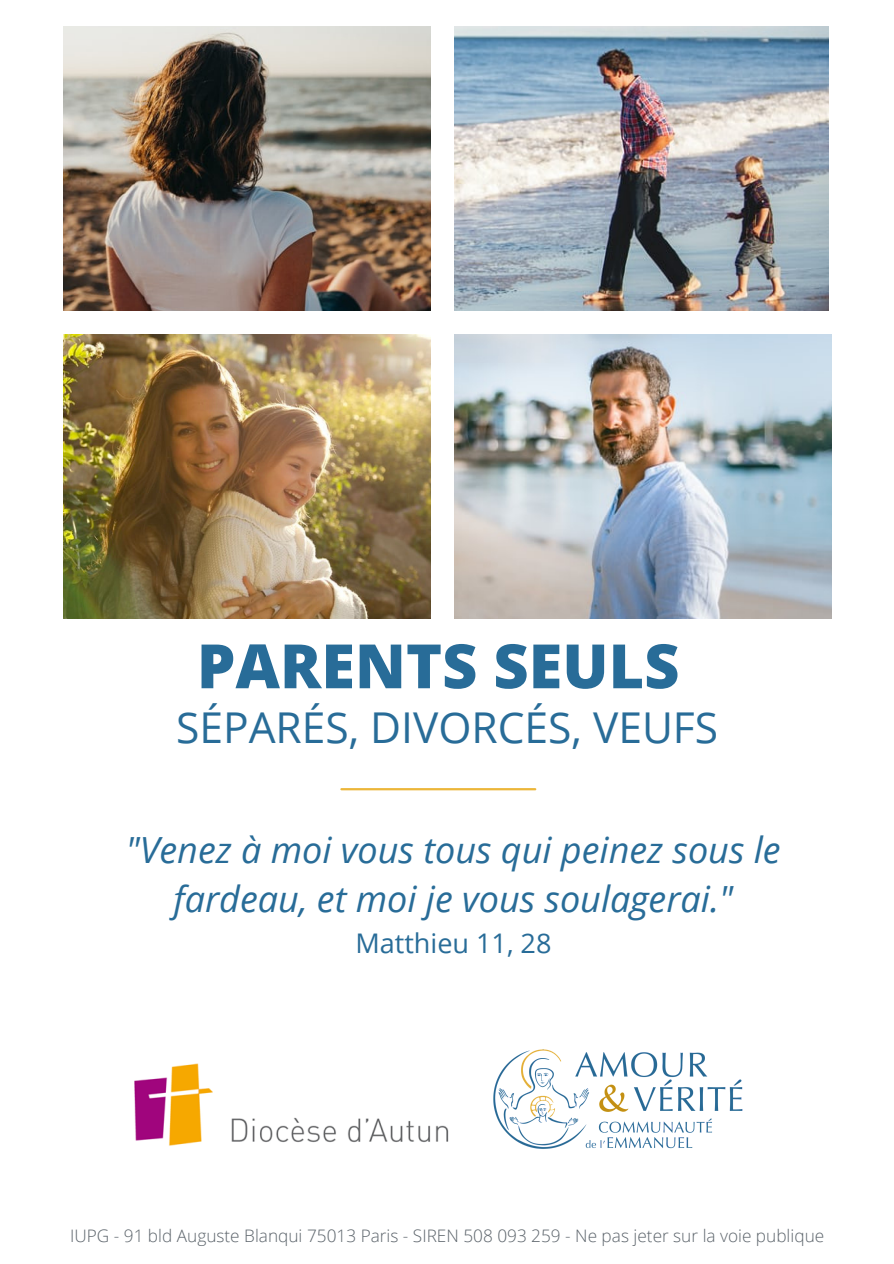
<style>
.page{position:relative;width:894px;height:1264px;background:#fff}
.page>*{position:absolute;margin:0;border:0;box-sizing:border-box;transform-origin:0 0}
.t1{font:800 61.2px "Open Sans";color:#286c98}
.t2{font:42.45px "Open Sans";color:#286c98}
.t3{font:italic 36px/49.5px "Open Sans";color:#286c98;text-align:center}
.t4{font:27px "Open Sans";color:#286c98}
.t5{font:300 17.25px "Open Sans";color:#5c646b}
</style>
<div class="page">
<img style="left:493px;top:1049px;width:250px;height:100px">
<img style="left:454px;top:334px;width:376px;height:284px">
<img style="left:454px;top:26px;width:374px;height:284px">
<img style="left:64px;top:334px;width:367px;height:284px">
<img style="left:64px;top:26px;width:367px;height:284px">
<img style="left:134px;top:1063px;width:315px;height:83px">
<hr style="left:341px;top:788px;width:194px;height:2px;background:#ecb639">
<p class="t1" style="left:197px;top:623px;width:484px">PARENTS SEULS</p>
<p class="t2" style="left:176px;top:697px;width:543px">SÉPARÉS, DIVORCÉS, VEUFS</p>
<p class="t3" style="left:126px;top:823px;width:656px">"Venez à moi vous tous qui peinez sous le fardeau, et moi je vous soulagerai."</p>
<p class="t4" style="left:355px;top:923px;width:197px">Matthieu 11, 28</p>
<p class="t5" style="left:70px;top:1223px;width:755px">IUPG - 91 bld Auguste Blanqui 75013 Paris - SIREN 508 093 259 - Ne pas jeter sur la voie publique</p>
</div>
